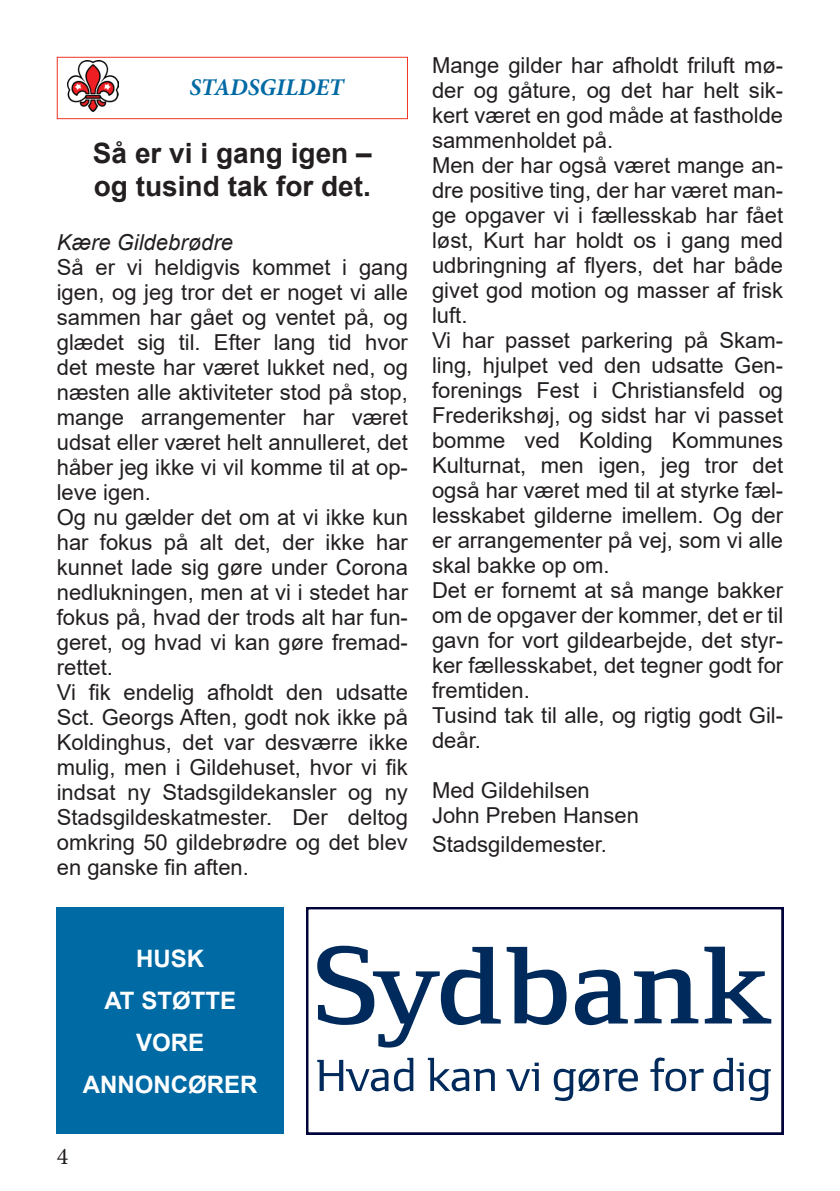
<style>
.page{position:relative;width:840px;height:1191px;background:#fff}
.page>*{position:absolute;margin:0;border:0;box-sizing:border-box;transform-origin:0 0}
.t1{font:700 28px "Arial";color:#231f20}
.t2{font:700 24px/42px "Arial";color:#fff;text-align:center}
.t3{font:italic 700 24px "Minion Pro";color:#006aa4}
.t4{font:24px "Minion Pro";color:#231f20}
.t5{font:22px/25px "Arial";color:#231f20;text-align:justify}
.t6{font:italic 22px "Arial";color:#231f20}
</style>
<div class="page">
<svg style="left:306px;top:907px;width:476px;height:227px"></svg>
<div style="left:57px;top:907px;width:226px;height:227px;background:#006aa4"></div>
<div style="left:57px;top:57px;width:351px;height:62px;border:1px solid #ef3625"></div>
<img style="left:67px;top:61px;width:51px;height:51px">
<p class="t3" style="left:189px;top:70px;width:156px">STADSGILDET</p>
<p class="t1" style="left:93px;top:133px;width:280px">Så er vi i gang igen –</p>
<p class="t1" style="left:94px;top:167px;width:278px">og tusind tak for det.</p>
<p class="t6" style="left:57px;top:228px;width:178px">Kære Gildebrødre</p>
<p class="t5" style="left:57px;top:255px;width:352px">Så er vi heldigvis kommet i gang igen, og jeg tror det er noget vi alle sammen har gået og ventet på, og glædet sig til. Efter lang tid hvor det meste har været lukket ned, og næsten alle aktiviteter stod på stop, mange arrangementer har været udsat eller været helt annulleret, det håber jeg ikke vi vil komme til at op&shy;leve igen.</p>
<p class="t5" style="left:57px;top:505px;width:352px">Og nu gælder det om at vi ikke kun har fokus på alt det, der ikke har kunnet lade sig gøre under Corona nedlukningen, men at vi i stedet har fokus på, hvad der trods alt har fun&shy;geret, og hvad vi kan gøre fremad&shy;rettet.</p>
<p class="t5" style="left:57px;top:680px;width:352px">Vi fik endelig afholdt den udsatte Sct. Georgs Aften, godt nok ikke på Koldinghus, det var desværre ikke mulig, men i Gildehuset, hvor vi fik indsat ny Stadsgildekansler og ny Stadsgildeskatmester. Der deltog omkring 50 gildebrødre og det blev en ganske fin aften.</p>
<p class="t5" style="left:432px;top:52px;width:352px">Mange gilder har afholdt friluft mø&shy;der og gåture, og det har helt sik&shy;kert været en god måde at fastholde sammenholdet på.</p>
<p class="t5" style="left:432px;top:152px;width:352px">Men der har også været mange an&shy;dre positive ting, der har været man&shy;ge opgaver vi i fællesskab har fået løst, Kurt har holdt os i gang med udbringning af flyers, det har både givet god motion og masser af frisk luft.</p>
<p class="t5" style="left:432px;top:327px;width:352px">Vi har passet parkering på Skam&shy;ling, hjulpet ved den udsatte Gen&shy;forenings Fest i Christiansfeld og Frederikshøj, og sidst har vi passet bomme ved Kolding Kommunes Kulturnat, men igen, jeg tror det også har været med til at styrke fæl&shy;lesskabet gilderne imellem. Og der er arrangementer på vej, som vi alle skal bakke op om.</p>
<p class="t5" style="left:432px;top:577px;width:352px">Det er fornemt at så mange bakker om de opgaver der kommer, det er til gavn for vort gildearbejde, det styr&shy;ker fællesskabet, det tegner godt for fremtiden.</p>
<p class="t5" style="left:432px;top:702px;width:352px">Tusind tak til alle, og rigtig godt Gil&shy;deår.</p>
<p class="t5" style="left:432px;top:777px;width:159px">Med Gildehilsen</p>
<p class="t5" style="left:432px;top:802px;width:208px">John Preben Hansen</p>
<p class="t5" style="left:432px;top:831px;width:176px">Stadsgildemester.</p>
<p class="t2" style="left:83px;top:937px;width:176px">HUSK<br>AT STØTTE<br>VORE<br>ANNONCØRER</p>
<p class="t4" style="left:57px;top:1140px;width:13px">4</p>
</div>
